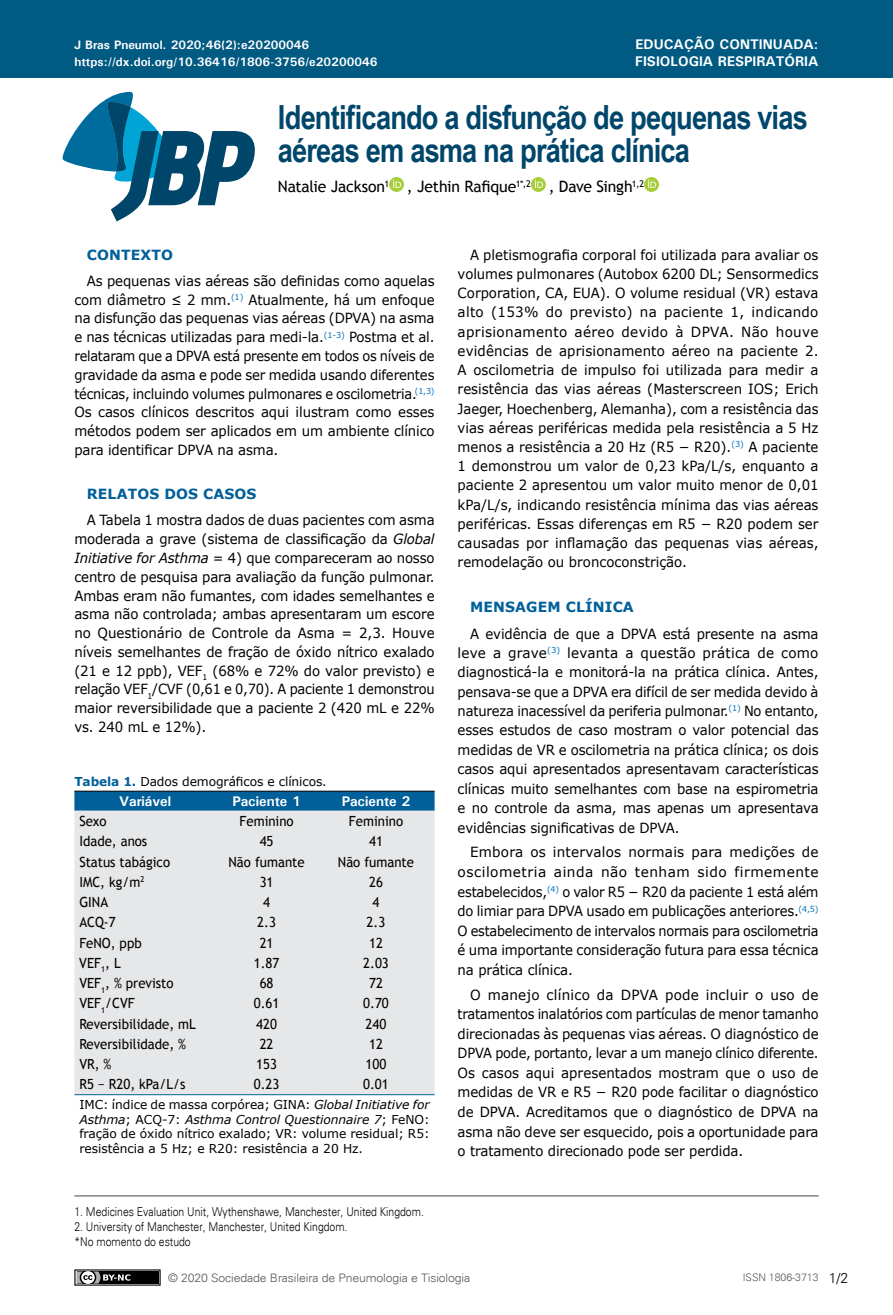
<style>
.page{position:relative;width:893px;height:1315px;background:#fff}
.page>*{position:absolute;margin:0;border:0;box-sizing:border-box;transform-origin:0 0}
.t1{font:700 33.25px/33.2px "Arial Narrow";letter-spacing:-.025em;color:#00466b}
.t2{font:15.75px "Trebuchet MS";letter-spacing:-.015em;color:#000}
.t3{font:14px/18.7px "Verdana";letter-spacing:-.01em;color:#000;text-align:justify;scale:.95 1}
.t4{font:14px/19.6px "Verdana";letter-spacing:-.01em;color:#000;text-align:justify}
.t5{font:14px "Trebuchet MS";color:#000;scale:.94 1}
.t6{font:700 14px/16.8px "Univers";color:#fff}
.t7{font:700 14px "Verdana";letter-spacing:.01em;color:#01609a}
.t8{font:300 14px "Univers";color:#000}
.t9{font:12.25px/14.7px "Verdana";letter-spacing:-.005em;color:#000;text-align:justify}
.t10{font:300 12.25px/14.7px "Univers";color:#000;scale:.85 1}
.t11{font:700 12.25px "Univers";color:#fff}
.t12{font:300 11.72px "Univers";letter-spacing:-.01em;color:#58595b;scale:1.04 1}
.t13{font:300 10.5px "Univers";color:#58595b}
.s1{font-style:italic}
.s2{font-weight:700;color:#01609a}
</style>
<div class="page">
<div style="left:0;top:0;width:893px;height:78px;background:#005a82"></div>
<svg style="left:62px;top:91px;width:193px;height:130px"></svg>
<div style="left:75px;top:1270px;width:85px;height:15px;background:#000"></div>
<div style="left:74px;top:1269px;width:87px;height:16px;border:1px solid #000"></div>
<svg style="left:74px;top:1269px;width:56px;height:17px"></svg>
<svg style="left:389px;top:177px;width:15px;height:15px"></svg>
<svg style="left:393px;top:180px;width:8px;height:8px"></svg>
<div style="left:531px;top:177px;width:15px;height:15px;background:#a6ce39;border-radius:50%"></div>
<svg style="left:535px;top:180px;width:8px;height:8px"></svg>
<svg style="left:644px;top:177px;width:15px;height:15px"></svg>
<svg style="left:644px;top:177px;width:15px;height:15px"></svg>
<svg style="left:648px;top:180px;width:8px;height:8px"></svg>
<hr style="left:74px;top:1195px;width:745px;height:1px;background:#464547">
<div style="left:74px;top:791px;width:361px;height:19px;background:#01609a"></div>
<div style="left:74px;top:810px;width:361px;height:284px;background:#e6e7e8"></div>
<hr style="left:74px;top:790px;width:142px;height:1px;background:#000">
<hr style="left:216px;top:790px;width:101px;height:1px;background:#000">
<hr style="left:317px;top:790px;width:118px;height:1px;background:#000">
<hr style="left:74px;top:1094px;width:142px;height:1px;background:#01609a">
<hr style="left:216px;top:1094px;width:101px;height:1px;background:#01609a">
<hr style="left:317px;top:1094px;width:118px;height:1px;background:#01609a">
<p class="t11" style="left:74px;top:37px;width:236px">J Bras Pneumol. 2020;46(2):e20200046</p>
<p class="t6" style="left:635px;top:36px;width:185px">EDUCAÇÃO CONTINUADA:<br>FISIOLOGIA RESPIRATÓRIA</p>
<p class="t11" style="left:74px;top:54px;width:305px">https://dx.doi.org/10.36416/1806-3756/e20200046</p>
<h1 class="t1" style="left:278px;top:99px;width:532px">Identificando a disfunção de pequenas vias aéreas em asma na prática clínica</h1>
<p class="t2" style="left:278px;top:177px;width:368px">Natalie Jackson<sup>1</sup> , Jethin Rafique<sup>1*,2</sup> , Dave Singh<sup>1,2</sup></p>
<p class="t7" style="left:87px;top:245px;width:88px">CONTEXTO</p>
<p class="t3" style="left:74px;top:272px;width:381px;text-indent:12px">As pequenas vias aéreas são definidas como aquelas com diâmetro ≤ 2 mm.<sup>(1)</sup> Atualmente, há um enfoque na disfunção das pequenas vias aéreas (DPVA) na asma e nas técnicas utilizadas para medi-la.<sup>(1-3)</sup> Postma et al. relataram que a DPVA está presente em todos os níveis de gravidade da asma e pode ser medida usando diferentes técnicas, incluindo volumes pulmonares e oscilometria.<sup>(1,3)<br></sup>Os casos clínicos descritos aqui ilustram como esses métodos podem ser aplicados em um ambiente clínico para identificar DPVA na asma.</p>
<p class="t7" style="left:87px;top:484px;width:171px">RELATOS DOS CASOS</p>
<p class="t3" style="left:74px;top:511px;width:381px;text-indent:12px">A Tabela 1 mostra dados de duas pacientes com asma moderada a grave (sistema de classificação da <span class="s1">Global Initiative for Asthma</span> = 4) que compareceram ao nosso centro de pesquisa para avaliação da função pulmonar.<br>Ambas eram não fumantes, com idades semelhantes e asma não controlada; ambas apresentaram um escore no Questionário de Controle da Asma = 2,3. Houve níveis semelhantes de fração de óxido nítrico exalado (21 e 12 ppb), VEF<sub>1</sub> (68% e 72% do valor previsto) e relação VEF<sub>1</sub>/CVF (0,61 e 0,70). A paciente 1 demonstrou maior reversibilidade que a paciente 2 (420 mL e 22% vs. 240 mL e 12%).</p>
<p class="t9" style="left:74px;top:774px;width:254px"><span class="s2">Tabela 1.</span> Dados demográficos e clínicos.</p>
<p class="t6" style="left:119px;top:792px;width:54px">Variável</p>
<p class="t6" style="left:232px;top:792px;width:70px">Paciente 1</p>
<p class="t6" style="left:342px;top:792px;width:70px">Paciente 2</p>
<p class="t5" style="left:79px;top:813px;width:31px">Sexo</p>
<p class="t5" style="left:240px;top:813px;width:59px">Feminino</p>
<p class="t5" style="left:349px;top:813px;width:59px">Feminino</p>
<p class="t5" style="left:79px;top:833px;width:74px">Idade, anos</p>
<p class="t5" style="left:260px;top:833px;width:16px">45</p>
<p class="t5" style="left:369px;top:833px;width:16px">41</p>
<p class="t5" style="left:79px;top:853px;width:98px">Status tabágico</p>
<p class="t5" style="left:229px;top:853px;width:82px">Não fumante</p>
<p class="t5" style="left:338px;top:853px;width:82px">Não fumante</p>
<p class="t5" style="left:79px;top:873px;width:71px">IMC, kg/m<sup>2</sup></p>
<p class="t5" style="left:260px;top:873px;width:16px">31</p>
<p class="t5" style="left:369px;top:873px;width:16px">26</p>
<p class="t5" style="left:79px;top:894px;width:32px">GINA</p>
<p class="t5" style="left:263px;top:894px;width:9px">4</p>
<p class="t5" style="left:373px;top:894px;width:9px">4</p>
<p class="t5" style="left:79px;top:914px;width:40px">ACQ-7</p>
<p class="t5" style="left:257px;top:914px;width:21px">2.3</p>
<p class="t5" style="left:367px;top:914px;width:21px">2.3</p>
<p class="t5" style="left:79px;top:934px;width:68px">FeNO, ppb</p>
<p class="t5" style="left:260px;top:934px;width:16px">21</p>
<p class="t5" style="left:369px;top:934px;width:16px">12</p>
<p class="t5" style="left:79px;top:954px;width:46px">VEF<sub>1</sub>, L</p>
<p class="t5" style="left:254px;top:954px;width:29px">1.87</p>
<p class="t5" style="left:363px;top:954px;width:29px">2.03</p>
<p class="t5" style="left:79px;top:975px;width:102px">VEF<sub>1</sub>, % previsto</p>
<p class="t5" style="left:260px;top:975px;width:16px">68</p>
<p class="t5" style="left:369px;top:975px;width:16px">72</p>
<p class="t5" style="left:79px;top:995px;width:60px">VEF<sub>1</sub>/CVF</p>
<p class="t5" style="left:254px;top:995px;width:29px">0.61</p>
<p class="t5" style="left:363px;top:995px;width:29px">0.70</p>
<p class="t5" style="left:79px;top:1015px;width:125px">Reversibilidade, mL</p>
<p class="t5" style="left:256px;top:1015px;width:24px">420</p>
<p class="t5" style="left:366px;top:1015px;width:24px">240</p>
<p class="t5" style="left:79px;top:1035px;width:115px">Reversibilidade, %</p>
<p class="t5" style="left:260px;top:1035px;width:16px">22</p>
<p class="t5" style="left:369px;top:1035px;width:16px">12</p>
<p class="t5" style="left:79px;top:1055px;width:36px">VR, %</p>
<p class="t5" style="left:256px;top:1055px;width:24px">153</p>
<p class="t5" style="left:366px;top:1055px;width:24px">100</p>
<p class="t5" style="left:79px;top:1076px;width:114px">R5 − R20, kPa/L/s</p>
<p class="t5" style="left:254px;top:1076px;width:29px">0.23</p>
<p class="t5" style="left:363px;top:1076px;width:29px">0.01</p>
<p class="t9" style="left:79px;top:1097px;width:352px">IMC: índice de massa corpórea; GINA: <span class="s1">Global Initiative for Asthma</span>; ACQ-7: <span class="s1">Asthma Control Questionnaire 7</span>; FeNO: fração de óxido nítrico exalado; VR: volume residual; R5: resistência a 5 Hz; e R20: resistência a 20 Hz.</p>
<p class="t3" style="left:458px;top:245px;width:381px;line-height:19.2px;text-indent:12px">A pletismografia corporal foi utilizada para avaliar os volumes pulmonares (Autobox 6200 DL; Sensormedics Corporation, CA, EUA). O volume residual (VR) estava alto (153% do previsto) na paciente 1, indicando aprisionamento aéreo devido à DPVA. Não houve evidências de aprisionamento aéreo na paciente 2.<br>A oscilometria de impulso foi utilizada para medir a resistência das vias aéreas (Masterscreen IOS; Erich Jaeger, Hoechenberg, Alemanha), com a resistência das vias aéreas periféricas medida pela resistência a 5 Hz menos a resistência a 20 Hz (R5 − R20).<sup>(3)</sup> A paciente 1 demonstrou um valor de 0,23 kPa/L/s, enquanto a paciente 2 apresentou um valor muito menor de 0,01 kPa/L/s, indicando resistência mínima das vias aéreas periféricas. Essas diferenças em R5 − R20 podem ser causadas por inflamação das pequenas vias aéreas, remodelação ou broncoconstrição.</p>
<p class="t7" style="left:470px;top:597px;width:165px">MENSAGEM CLÍNICA</p>
<p class="t3" style="left:458px;top:624px;width:381px;line-height:19.4px;text-indent:12px">A evidência de que a DPVA está presente na asma leve a grave<sup>(3)</sup> levanta a questão prática de como diagnosticá-la e monitorá-la na prática clínica. Antes, pensava-se que a DPVA era difícil de ser medida devido à natureza inacessível da periferia pulmonar.<sup>(1)</sup> No entanto, esses estudos de caso mostram o valor potencial das medidas de VR e oscilometria na prática clínica; os dois casos aqui apresentados apresentavam características clínicas muito semelhantes com base na espirometria e no controle da asma, mas apenas um apresentava evidências significativas de DPVA.</p>
<p class="t4" style="left:458px;top:843px;width:362px;text-indent:12px">Embora os intervalos normais para medições de oscilometria ainda não tenham sido firmemente estabelecidos,<sup>(4)</sup> o valor R5 − R20 da paciente 1 está além do limiar para DPVA usado em publicações anteriores.<sup>(4,5)<br></sup>O estabelecimento de intervalos normais para oscilometria é uma importante consideração futura para essa técnica na prática clínica.</p>
<p class="t4" style="left:458px;top:985px;width:362px;text-indent:12px">O manejo clínico da DPVA pode incluir o uso de tratamentos inalatórios com partículas de menor tamanho direcionadas às pequenas vias aéreas. O diagnóstico de DPVA pode, portanto, levar a um manejo clínico diferente.<br>Os casos aqui apresentados mostram que o uso de medidas de VR e R5 − R20 pode facilitar o diagnóstico de DPVA. Acreditamos que o diagnóstico de DPVA na asma não deve ser esquecido, pois a oportunidade para o tratamento direcionado pode ser perdida.</p>
<p class="t10" style="left:74px;top:1204px;width:413px">1. Medicines Evaluation Unit, Wythenshawe, Manchester, United Kingdom.</p>
<p class="t10" style="left:74px;top:1219px;width:323px">2. University of Manchester, Manchester, United Kingdom. *No momento do estudo</p>
<p class="t12" style="left:168px;top:1270px;width:292px">© 2020 Sociedade Brasileira de Pneumologia e Tisiologia</p>
<p class="t13" style="left:743px;top:1271px;width:77px">ISSN 1806-3713</p>
<p class="t8" style="left:829px;top:1269px;width:21px">1/2</p>
</div>
